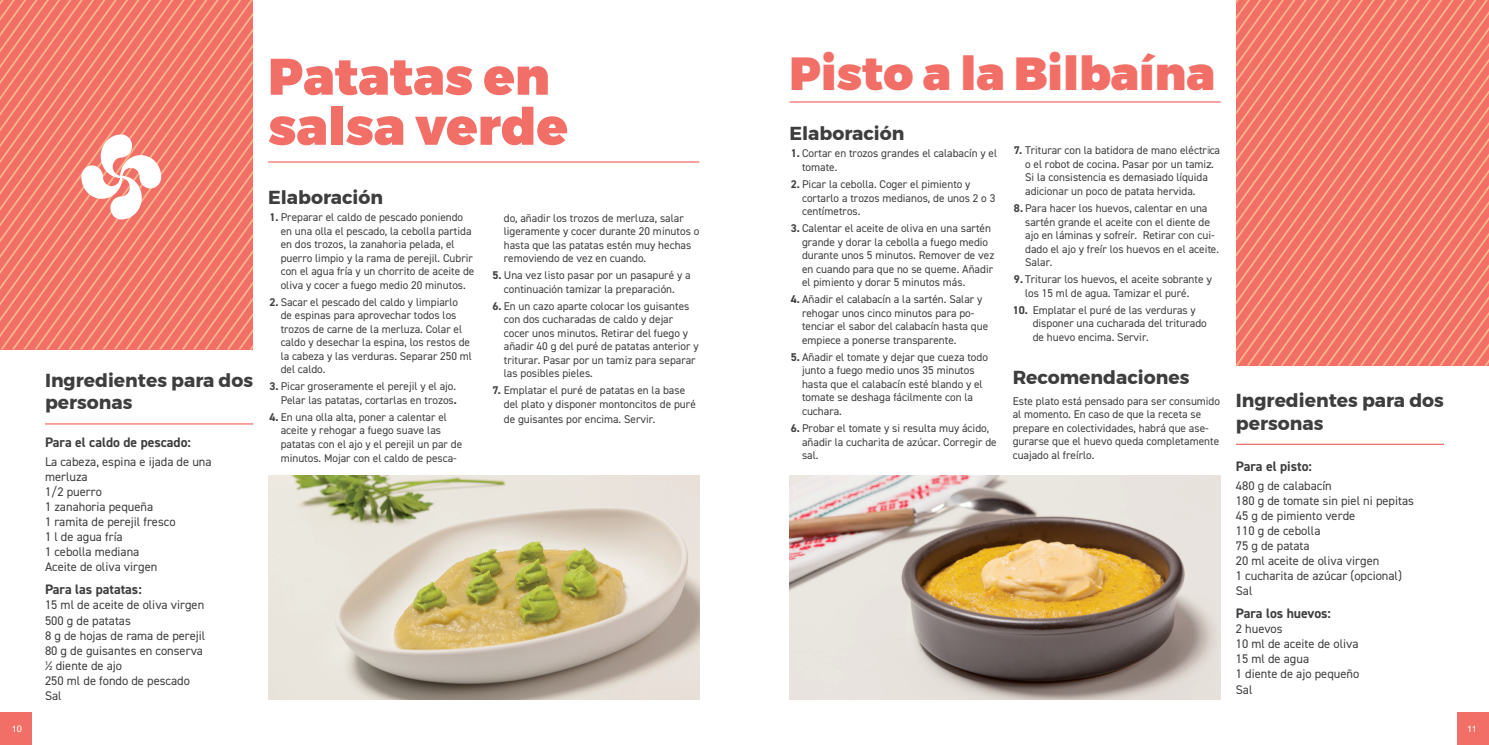
<style>
.page{position:relative;width:1489px;height:745px;background:#fff}
.page>*{position:absolute;margin:0;border:0;box-sizing:border-box;transform-origin:0 0}
.t1{font:900 51.25px "Montserrat";color:#f26f68}
.t2{font:900 46.25px "Montserrat";color:#f26f68}
.t3{font:700 18.75px/22.5px "Montserrat";color:#3e3e3f}
.t4{font:700 13.75px "DIN2014";color:#3e3e3f}
.t5{font:12.5px "DIN2014";color:#3e3e3f}
.t6{font:11.25px/13.5px "DIN2014";color:#3e3e3f}
.t7{font:9.38px "Helvetica";color:#fff}
.s1{font-weight:700}
</style>
<div class="page">
<div style="left:0;top:712px;width:31px;height:32px;background:#f26f68"></div>
<div style="left:1457px;top:712px;width:31px;height:32px;background:#f26f68"></div>
<img style="left:268px;top:475px;width:431px;height:224px">
<img style="left:789px;top:475px;width:431px;height:224px">
<hr style="left:45px;top:423px;width:208px;height:1px;background:#f26f68">
<hr style="left:268px;top:161px;width:431px;height:1px;background:#f26f68">
<svg style="left:1235px;top:0;width:253px;height:365px;background:#f3887b"></svg>
<hr style="left:1235px;top:443px;width:208px;height:1px;background:#f26f68">
<hr style="left:789px;top:101px;width:431px;height:1px;background:#f26f68">
<svg style="left:0;top:0;width:253px;height:349px;background:#f38173"></svg>
<p class="t1" style="left:268px;top:34px;width:283px">Patatas en</p>
<p class="t1" style="left:268px;top:84px;width:301px">salsa verde</p>
<p class="t3" style="left:45px;top:368px;width:210px">Ingredientes para dos personas</p>
<p class="t4" style="left:45px;top:433px;width:147px">Para el caldo de pescado:</p>
<p class="t5" style="left:45px;top:453px;width:168px">La cabeza, espina e ijada de una</p>
<p class="t5" style="left:45px;top:468px;width:44px">merluza</p>
<p class="t5" style="left:45px;top:483px;width:58px">1/2 puerro</p>
<p class="t5" style="left:45px;top:498px;width:110px">1 zanahoria pequeña</p>
<p class="t5" style="left:45px;top:513px;width:132px">1 ramita de perejil fresco</p>
<p class="t5" style="left:45px;top:528px;width:79px">1 l de agua fría</p>
<p class="t5" style="left:45px;top:543px;width:96px">1 cebolla mediana</p>
<p class="t5" style="left:45px;top:558px;width:114px">Aceite de oliva virgen</p>
<p class="t4" style="left:45px;top:580px;width:98px">Para las patatas:</p>
<p class="t5" style="left:45px;top:597px;width:161px">15 ml de aceite de oliva virgen</p>
<p class="t5" style="left:45px;top:612px;width:87px">500 g de patatas</p>
<p class="t5" style="left:45px;top:627px;width:162px">8 g de hojas de rama de perejil</p>
<p class="t5" style="left:45px;top:642px;width:160px">80 g de guisantes en conserva</p>
<p class="t5" style="left:45px;top:657px;width:79px">½ diente de ajo</p>
<p class="t5" style="left:45px;top:672px;width:146px">250 ml de fondo de pescado</p>
<p class="t5" style="left:45px;top:687px;width:18px">Sal</p>
<p class="t3" style="left:268px;top:186px;width:116px">Elaboración</p>
<p class="t6" style="left:281px;top:210px;width:195px;text-indent:-11px"><span class="s1">1.</span> Preparar el caldo de pescado poniendo en una olla el pescado, la cebolla partida en dos trozos, la zanahoria pelada, el puerro limpio y la rama de perejil. Cubrir con el agua fría y un chorrito de aceite de oliva y cocer a fuego medio 20 minutos.</p>
<p class="t6" style="left:281px;top:295px;width:193px;text-indent:-11px"><span class="s1">2.</span> Sacar el pescado del caldo y limpiarlo de espinas para aprovechar todos los trozos de carne de la merluza. Colar el caldo y desechar la espina, los restos de la cabeza y las verduras. Separar 250 ml del caldo.</p>
<p class="t6" style="left:269px;top:379px;width:189px;text-align:right"><span class="s1">3.</span> Picar groseramente el perejil y el ajo.<br>Pelar las patatas, cortarlas en trozos<span class="s1">.</span></p>
<p class="t6" style="left:281px;top:410px;width:183px;text-indent:-11px"><span class="s1">4.</span> En una olla alta, poner a calentar el aceite y rehogar a fuego suave las patatas con el ajo y el perejil un par de minutos. Mojar con el caldo de pesca-</p>
<p class="t6" style="left:504px;top:211px;width:197px">do, añadir los trozos de merluza, salar ligeramente y cocer durante 20 minutos o hasta que las patatas estén muy hechas removiendo de vez en cuando.</p>
<p class="t6" style="left:492px;top:268px;width:199px;text-align:center"><span class="s1">5.</span> Una vez listo pasar por un pasapuré y a continuación tamizar la preparación.</p>
<p class="t6" style="left:504px;top:299px;width:196px;text-indent:-11px"><span class="s1">6.</span> En un cazo aparte colocar los guisantes con dos cucharadas de caldo y dejar cocer unos minutos. Retirar del fuego y añadir 40 g del puré de patatas anterior y triturar. Pasar por un tamiz para separar las posibles pieles.</p>
<p class="t6" style="left:504px;top:383px;width:193px;text-indent:-11px"><span class="s1">7.</span> Emplatar el puré de patatas en la base del plato y disponer montoncitos de puré</p>
<p class="t6" style="left:504px;top:412px;width:153px">de guisantes por encima. Servir.</p>
<p class="t2" style="left:789px;top:35px;width:426px">Pisto a la Bilbaína</p>
<p class="t3" style="left:789px;top:122px;width:116px">Elaboración</p>
<p class="t6" style="left:802px;top:146px;width:196px;text-indent:-11px"><span class="s1">1.</span> Cortar en trozos grandes el calabacín y el tomate.</p>
<p class="t6" style="left:802px;top:177px;width:195px;text-indent:-11px"><span class="s1">2.</span> Picar la cebolla. Coger el pimiento y cortarlo a trozos medianos, de unos 2 o 3 centímetros.</p>
<p class="t6" style="left:802px;top:221px;width:194px;text-indent:-11px"><span class="s1">3.</span> Calentar el aceite de oliva en una sartén grande y dorar la cebolla a fuego medio durante unos 5 minutos. Remover de vez en cuando para que no se queme. Añadir el pimiento y dorar 5 minutos más.</p>
<p class="t6" style="left:802px;top:292px;width:188px;text-indent:-11px"><span class="s1">4.</span> Añadir el calabacín a la sartén. Salar y rehogar unos cinco minutos para po&shy;tenciar el sabor del calabacín hasta que empiece a ponerse transparente.</p>
<p class="t6" style="left:802px;top:350px;width:187px;text-indent:-11px"><span class="s1">5.</span> Añadir el tomate y dejar que cueza todo junto a fuego medio unos 35 minutos hasta que el calabacín esté blando y el tomate se deshaga fácilmente con la cuchara.</p>
<p class="t6" style="left:802px;top:421px;width:196px;text-indent:-11px"><span class="s1">6.</span> Probar el tomate y si resulta muy ácido, añadir la cucharita de azúcar. Corregir de sal.</p>
<p class="t6" style="left:1025px;top:143px;width:196px;text-indent:-11px"><span class="s1">7.</span> Triturar con la batidora de mano eléctrica o el robot de cocina. Pasar por un tamiz.<br>Si la consistencia es demasiado líquida adicionar un poco de patata hervida.</p>
<p class="t6" style="left:1025px;top:201px;width:195px;text-indent:-11px"><span class="s1">8.</span> Para hacer los huevos, calentar en una sartén grande el aceite con el diente de ajo en láminas y sofreír. Retirar con cui&shy;dado el ajo y freír los huevos en el aceite.<br>Salar.</p>
<p class="t6" style="left:1025px;top:272px;width:188px;text-indent:-11px"><span class="s1">9.</span> Triturar los huevos, el aceite sobrante y los 15 ml de agua. Tamizar el puré.</p>
<p class="t6" style="left:1032px;top:303px;width:176px;text-indent:-20px"><span class="s1">10.</span> Emplatar el puré de las verduras y disponer una cucharada del triturado de huevo encima. Servir.</p>
<p class="t3" style="left:1012px;top:366px;width:178px">Recomendaciones</p>
<p class="t6" style="left:1012px;top:393px;width:209px">Este plato está pensado para ser consumido al momento. En caso de que la receta se prepare en colectividades, habrá que ase&shy;gurarse que el huevo queda completamente cuajado al freírlo.</p>
<p class="t3" style="left:1235px;top:389px;width:210px">Ingredientes para dos personas</p>
<p class="t4" style="left:1235px;top:457px;width:78px">Para el pisto:</p>
<p class="t5" style="left:1235px;top:477px;width:98px">480 g de calabacín</p>
<p class="t5" style="left:1235px;top:492px;width:180px">180 g de tomate sin piel ni pepitas</p>
<p class="t5" style="left:1235px;top:507px;width:121px">45 g de pimiento verde</p>
<p class="t5" style="left:1235px;top:522px;width:86px">110 g de cebolla</p>
<p class="t5" style="left:1235px;top:537px;width:75px">75 g de patata</p>
<p class="t5" style="left:1235px;top:552px;width:145px">20 ml aceite de oliva virgen</p>
<p class="t5" style="left:1235px;top:567px;width:168px">1 cucharita de azúcar (opcional)</p>
<p class="t5" style="left:1235px;top:582px;width:18px">Sal</p>
<p class="t4" style="left:1235px;top:604px;width:97px">Para los huevos:</p>
<p class="t5" style="left:1235px;top:621px;width:48px">2 huevos</p>
<p class="t5" style="left:1235px;top:636px;width:124px">10 ml de aceite de oliva</p>
<p class="t5" style="left:1235px;top:651px;width:75px">15 ml de agua</p>
<p class="t5" style="left:1235px;top:666px;width:125px">1 diente de ajo pequeño</p>
<p class="t5" style="left:1235px;top:681px;width:18px">Sal</p>
<p class="t7" style="left:12px;top:721px;width:12px">10</p>
<p class="t7" style="left:1466px;top:721px;width:11px">11</p>
</div>
